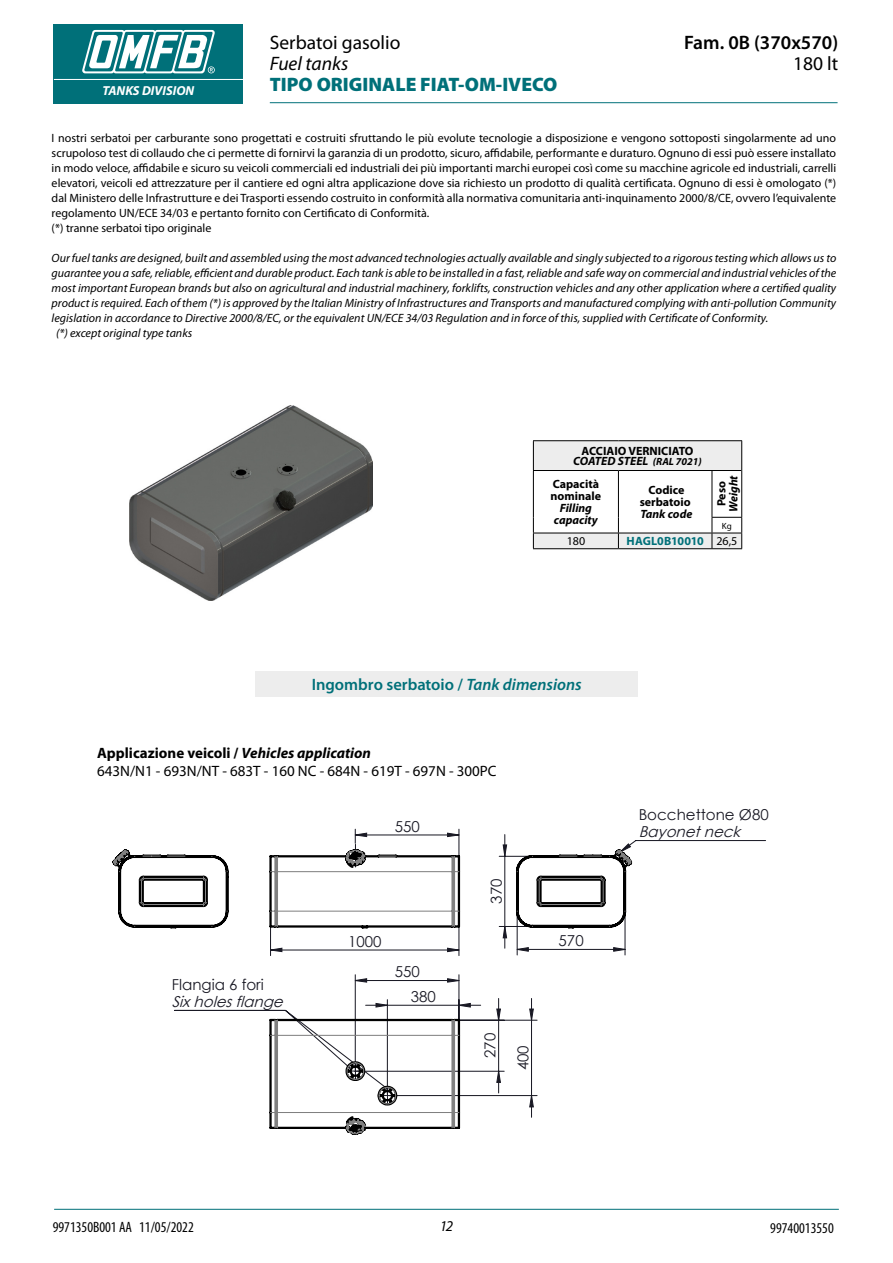
<style>
.page{position:relative;width:893px;height:1263px;background:#fff}
.page>*{position:absolute;margin:0;border:0;box-sizing:border-box;transform-origin:0 0}
.t1{font:900 19.5px "Myriad Pro";color:#007079}
.t2{font:19.5px "Myriad Pro";color:#000}
.t3{font:600 19.5px "Myriad Pro";color:#000}
.t4{font:italic 19.5px "Myriad Pro";color:#000}
.t5{font:600 16.5px "Myriad Pro";color:#007079}
.t6{font:15px/18px "Myriad Pro";color:#000}
.t7{font:15px/24.8px "Century Gothic";color:#191924}
.t8{font:condensed 15px "Myriad Pro";color:#000}
.t9{font:italic 15px "Century Gothic";color:#191924}
.t10{font:italic 15px "Myriad Pro";color:#000}
.t11{font:italic 700 13.05px "Myriad Pro";color:#fff}
.t12{font:12px/15px "Myriad Pro";color:#000}
.t13{font:italic 12px "Myriad Pro";color:#000}
.t14{font:700 12px/12px "Myriad Pro";color:#000;text-align:center}
.t15{font:italic 700 12px/12px "Myriad Pro";color:#000;text-align:center}
.t16{font:700 12px "Myriad Pro";letter-spacing:-.005em;color:#007079}
.t17{font:9px "Myriad Pro";color:#000}
.s1{font-style:italic}
.s2{font-style:italic;font-size:10.5px}
.s3{font-weight:400;color:#000}
.s4{font-weight:700}
.s5{font-weight:700;font-style:italic}
</style>
<div class="page">
<hr style="left:54px;top:1209px;width:785px;height:1px;background:#007079">
<div style="left:54px;top:24px;width:189px;height:79px;background:#007079"></div>
<hr style="left:54px;top:79px;width:189px;height:1px;background:#fff">
<svg style="left:82px;top:30px;width:133px;height:43px"></svg>
<hr style="left:270px;top:102px;width:568px;height:1px;background:#007079">
<svg style="left:268px;top:829px;width:366px;height:306px"></svg>
<svg style="left:112px;top:849px;width:117px;height:80px"></svg>
<img style="left:130px;top:405px;width:242px;height:195px">
<div style="left:255px;top:671px;width:383px;height:26px;background:#ededed"></div>
<div style="left:533px;top:441px;width:209px;height:29px;background:#ededed"></div>
<hr style="left:533px;top:440px;width:85px;height:1px;background:#000">
<svg style="left:533px;top:441px;width:1px;height:29px"></svg>
<hr style="left:618px;top:440px;width:94px;height:1px;background:#000">
<hr style="left:712px;top:440px;width:30px;height:1px;background:#000">
<hr style="left:533px;top:470px;width:85px;height:1px;background:#000">
<hr style="left:618px;top:470px;width:94px;height:1px;background:#000">
<hr style="left:533px;top:471px;width:1px;height:46px;background:#000">
<hr style="left:618px;top:471px;width:1px;height:46px;background:#000">
<svg style="left:712px;top:441px;width:30px;height:30px"></svg>
<hr style="left:712px;top:471px;width:1px;height:46px;background:#000">
<hr style="left:741px;top:470px;width:1px;height:47px;background:#000">
<svg style="left:533px;top:517px;width:209px;height:31px"></svg>
<hr style="left:533px;top:548px;width:85px;height:1px;background:#000">
<hr style="left:618px;top:548px;width:94px;height:1px;background:#000">
<hr style="left:712px;top:548px;width:30px;height:1px;background:#000">
<p class="t11" style="left:102px;top:83px;width:93px">TANKS DIVISION</p>
<h1 class="t2" style="left:270px;top:30px;width:132px">Serbatoi gasolio</h1>
<h1 class="t4" style="left:270px;top:51px;width:80px">Fuel tanks</h1>
<h1 class="t1" style="left:270px;top:73px;width:289px">TIPO ORIGINALE FIAT-OM-IVECO</h1>
<h1 class="t3" style="left:684px;top:30px;width:155px">Fam. 0B (370x570)</h1>
<h1 class="t2" style="left:793px;top:51px;width:47px">180 lt</h1>
<p class="t12" style="left:52px;top:131px;width:786px">I nostri serbatoi per carburante sono progettati e costruiti sfruttando le più evolute tecnologie a disposizione e vengono sottoposti singolarmente ad uno scrupoloso test di collaudo che ci permette di fornirvi la garanzia di un prodotto, sicuro, affidabile, performante e duraturo. Ognuno di essi può essere installato in modo veloce, affidabile e sicuro su veicoli commerciali ed industriali dei più importanti marchi europei così come su macchine agricole ed industriali, carrelli elevatori, veicoli ed attrezzature per il cantiere ed ogni altra applicazione dove sia richiesto un prodotto di qualità certificata. Ognuno di essi è omologato (*) dal Ministero delle Infrastrutture e dei Trasporti essendo costruito in conformità alla normativa comunitaria anti-inquinamento 2000/8/CE, ovvero l’equivalente regolamento UN/ECE 34/03 e pertanto fornito con Certificato di Conformità.<br>(*) tranne serbatoi tipo originale</p>
<p class="t13" style="left:52px;top:251px;width:786px">Our fuel tanks are designed, built and assembled using the most advanced technologies actually available and singly subjected to a rigorous testing which allows us to</p>
<p class="t13" style="left:52px;top:266px;width:786px">guarantee you a safe, reliable, efficient and durable product. Each tank is able to be installed in a fast, reliable and safe way on commercial and industrial vehicles of the</p>
<p class="t13" style="left:52px;top:281px;width:786px">most important European brands but also on agricultural and industrial machinery, forklifts, construction vehicles and any other application where a certified quality</p>
<p class="t13" style="left:52px;top:296px;width:786px">product is required. Each of them (*) is approved by the Italian Ministry of Infrastructures and Transports and manufactured complying with anti-pollution Community</p>
<p class="t13" style="left:52px;top:311px;width:718px">legislation in accordance to Directive 2000/8/EC, or the equivalent UN/ECE 34/03 Regulation and in force of this, supplied with Certificate of Conformity.</p>
<p class="t13" style="left:56px;top:326px;width:138px">(*) except original type tanks</p>
<p class="t14" style="left:573px;top:445px;width:130px;line-height:10.5px">ACCIAIO VERNICIATO<br><span class="s1">COATED STEEL</span> <span class="s2">(RAL 7021)</span></p>
<p class="t14" style="left:551px;top:478px;width:52px;text-align:left">Capacità nominale</p>
<p class="t15" style="left:554px;top:502px;width:45px">Filling capacity</p>
<p class="t14" style="left:640px;top:484px;width:52px">Codice serbatoio</p>
<p class="t15" style="left:640px;top:508px;width:53px">Tank code</p>
<p class="t14" style="left:715px;top:506px;width:27px;rotate:-90deg">Peso</p>
<p class="t15" style="left:727px;top:512px;width:38px;rotate:-90deg">Weight</p>
<p class="t17" style="left:722px;top:520px;width:11px">Kg</p>
<p class="t12" style="left:567px;top:534px;width:20px">180</p>
<p class="t16" style="left:627px;top:533px;width:112px">HAGL0B10010 <span class="s3">26,5</span></p>
<h2 class="t5" style="left:312px;top:674px;width:271px">Ingombro serbatoio / <span class="s1">Tank dimensions</span></h2>
<p class="t6" style="left:97px;top:744px;width:401px"><span class="s4">Applicazione veicoli /</span> <span class="s5">Vehicles application<br></span>643N/N1 - 693N/NT - 683T - 160 NC - 684N - 619T - 697N - 300PC</p>
<p class="t7" style="left:172px;top:972px;width:94px">Flangia 6 fori</p>
<p class="t9" style="left:172px;top:991px;width:118px">Sixholesflange</p>
<p class="t7" style="left:395px;top:813px;width:27px">550</p>
<p class="t7" style="left:348px;top:928px;width:35px">1000</p>
<p class="t7" style="left:411px;top:959px;width:27px;text-indent:-16px">550<br>380</p>
<p class="t7" style="left:484px;top:904px;width:27px;rotate:-90deg">370</p>
<p class="t7" style="left:473px;top:1070px;width:39px;line-height:32.8px;text-indent:12px;rotate:-90deg">270<br>400</p>
<p class="t7" style="left:559px;top:928px;width:27px">570</p>
<p class="t7" style="left:639px;top:802px;width:132px">Bocchettone Ø80</p>
<p class="t9" style="left:639px;top:821px;width:108px">Bayonetneck</p>
<p class="t8" style="left:53px;top:1218px;width:143px">9971350B001 AA 11/05/2022</p>
<p class="t10" style="left:440px;top:1217px;width:15px">12</p>
<p class="t8" style="left:770px;top:1219px;width:65px">99740013550</p>
</div>
